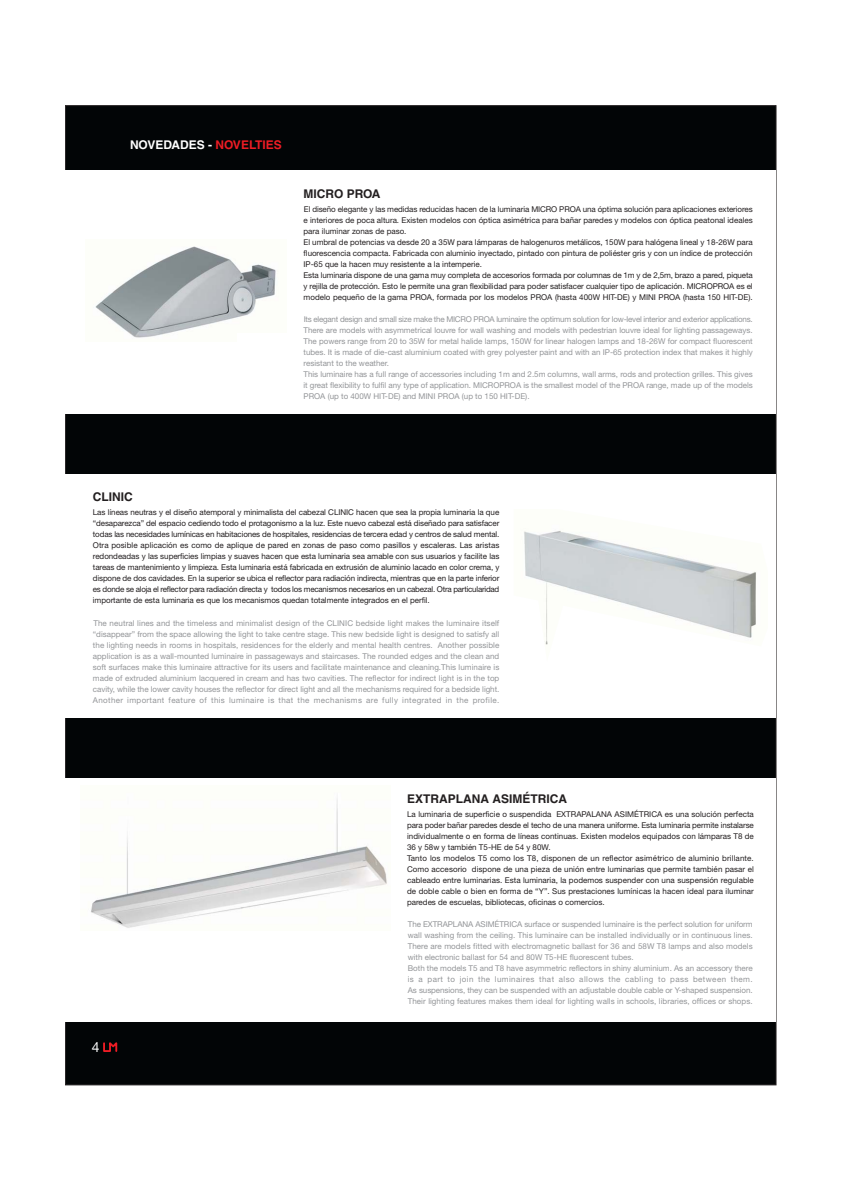
<style>
.page{position:relative;width:842px;height:1191px;background:#fff}
.page>*{position:absolute;margin:0;border:0;box-sizing:border-box;transform-origin:0 0}
.t1{font:14px "Helvetica Neue";color:#fff}
.t2{font:700 12px "Helvetica";color:#231f20}
.t3{font:700 12px "Helvetica";color:#fff}
.t4{font:8px/11px "Helvetica Neue";color:#231f20}
.t5{font:8px/11px "Helvetica Neue";letter-spacing:-.005em;color:#939598}
.s1{color:#ed1c24}
</style>
<div class="page">
<div style="left:65px;top:106px;width:711px;height:979px;background:#020506;border:1px solid #231f20"></div>
<div style="left:65px;top:170px;width:711px;height:244px;background:#fff"></div>
<div style="left:65px;top:475px;width:711px;height:243px;background:#fff"></div>
<div style="left:65px;top:778px;width:711px;height:244px;background:#fff"></div>
<img style="left:524px;top:530px;width:232px;height:115px">
<img style="left:91px;top:798px;width:296px;height:130px">
<img style="left:95px;top:246px;width:181px;height:92px">
<div style="left:238px;top:334px;width:51px;height:11px;background:#fff"></div>
<svg style="left:103px;top:1042px;width:15px;height:10px"></svg>
<h2 class="t3" style="left:130px;top:141px;width:153px">NOVEDADES - <span class="s1">NOVELTIES</span></h2>
<h2 class="t2" style="left:304px;top:189px;width:78px">MICRO PROA</h2>
<p class="t4" style="left:304px;top:204px;width:451px">El diseño elegante y las medidas reducidas hacen de la luminaria MICRO PROA una óptima solución para aplicaciones exteriores e interiores de poca altura. Existen modelos con óptica asimétrica para bañar paredes y modelos con óptica peatonal ideales para iluminar zonas de paso.<br>El umbral de potencias va desde 20 a 35W para lámparas de halogenuros metálicos, 150W para halógena lineal y 18-26W para fluorescencia compacta. Fabricada con aluminio inyectado, pintado con pintura de poliéster gris y con un índice de protección IP-65 que la hacen muy resistente a la intemperie.<br>Esta luminaria dispone de una gama muy completa de accesorios formada por columnas de 1m y de 2,5m, brazo a pared, piqueta y rejilla de protección. Esto le permite una gran flexibilidad para poder satisfacer cualquier tipo de aplicación. MICROPROA es el modelo pequeño de la gama PROA, formada por los modelos PROA (hasta 400W HIT-DE) y MINI PROA (hasta 150 HIT-DE).</p>
<p class="t5" style="left:304px;top:314px;width:451px">Its elegant design and small size make the MICRO PROA luminaire the optimum solution for low-level interior and exterior applications.<br>There are models with asymmetrical louvre for wall washing and models with pedestrian louvre ideal for lighting passageways.<br>The powers range from 20 to 35W for metal halide lamps, 150W for linear halogen lamps and 18-26W for compact fluorescent tubes. It is made of die-cast aluminium coated with grey polyester paint and with an IP-65 protection index that makes it highly resistant to the weather.<br>This luminaire has a full range of accessories including 1m and 2.5m columns, wall arms, rods and protection grilles. This gives it great flexibility to fulfil any type of application. MICROPROA is the smallest model of the PROA range, made up of the models PROA (up to 400W HIT-DE) and MINI PROA (up to 150 HIT-DE).</p>
<h2 class="t2" style="left:93px;top:492px;width:41px">CLINIC</h2>
<p class="t4" style="left:93px;top:508px;width:408px;text-align:justify">Las líneas neutras y el diseño atemporal y minimalista del cabezal CLINIC hacen que sea la propia luminaria la que “desaparezca” del espacio cediendo todo el protagonismo a la luz. Este nuevo cabezal está diseñado para satisfacer todas las necesidades lumínicas en habitaciones de hospitales, residencias de tercera edad y centros de salud mental.<br>Otra posible aplicación es como de aplique de pared en zonas de paso como pasillos y escaleras. Las aristas redondeadas y las superficies limpias y suaves hacen que esta luminaria sea amable con sus usuarios y facilite las tareas de mantenimiento y limpieza. Esta luminaria está fabricada en extrusión de aluminio lacado en color crema, y dispone de dos cavidades. En la superior se ubica el reflector para radiación indirecta, mientras que en la parte inferior es donde se aloja el reflector para radiación directa y todos los mecanismos necesarios en un cabezal. Otra particularidad importante de esta luminaria es que los mecanismos quedan totalmente integrados en el perfil.</p>
<p class="t5" style="left:93px;top:618px;width:408px;text-align:justify">The neutral lines and the timeless and minimalist design of the CLINIC bedside light makes the luminaire itself “disappear” from the space allowing the light to take centre stage. This new bedside light is designed to satisfy all the lighting needs in rooms in hospitals, residences for the elderly and mental health centres. Another possible application is as a wall-mounted luminaire in passageways and staircases. The rounded edges and the clean and soft surfaces make this luminaire attractive for its users and facilitate maintenance and cleaning.This luminaire is made of extruded aluminium lacquered in cream and has two cavities. The reflector for indirect light is in the top cavity, while the lower cavity houses the reflector for direct light and all the mechanisms required for a bedside light.<br>Another important feature of this luminaire is that the mechanisms are fully integrated in the profile.</p>
<h2 class="t2" style="left:407px;top:794px;width:161px">EXTRAPLANA ASIMÉTRICA</h2>
<p class="t4" style="left:407px;top:809px;width:348px">La luminaria de superficie o suspendida EXTRAPALANA ASIMÉTRICA es una solución perfecta para poder bañar paredes desde el techo de una manera uniforme. Esta luminaria permite instalarse individualmente o en forma de líneas continuas. Existen modelos equipados con lámparas T8 de 36 y 58w y también T5-HE de 54 y 80W.<br>Tanto los modelos T5 como los T8, disponen de un reflector asimétrico de aluminio brillante.<br>Como accesorio dispone de una pieza de unión entre luminarias que permite también pasar el cableado entre luminarias. Esta luminaria, la podemos suspender con una suspensión regulable de doble cable o bien en forma de “Y”. Sus prestaciones lumínicas la hacen ideal para iluminar paredes de escuelas, bibliotecas, oficinas o comercios.</p>
<h1 class="t1" style="left:92px;top:1042px;width:9px">4</h1>
<p class="t5" style="left:408px;top:919px;width:346px">The EXTRAPLANA ASIMÉTRICA surface or suspended luminaire is the perfect solution for uniform wall washing from the ceiling. This luminaire can be installed individually or in continuous lines.<br>There are models fitted with electromagnetic ballast for 36 and 58W T8 lamps and also models with electronic ballast for 54 and 80W T5-HE fluorescent tubes.<br>Both the models T5 and T8 have asymmetric reflectors in shiny aluminium. As an accessory there is a part to join the luminaires that also allows the cabling to pass between them.<br>As suspensions, they can be suspended with an adjustable double cable or Y-shaped suspension.<br>Their lighting features makes them ideal for lighting walls in schools, libraries, offices or shops.</p>
</div>
